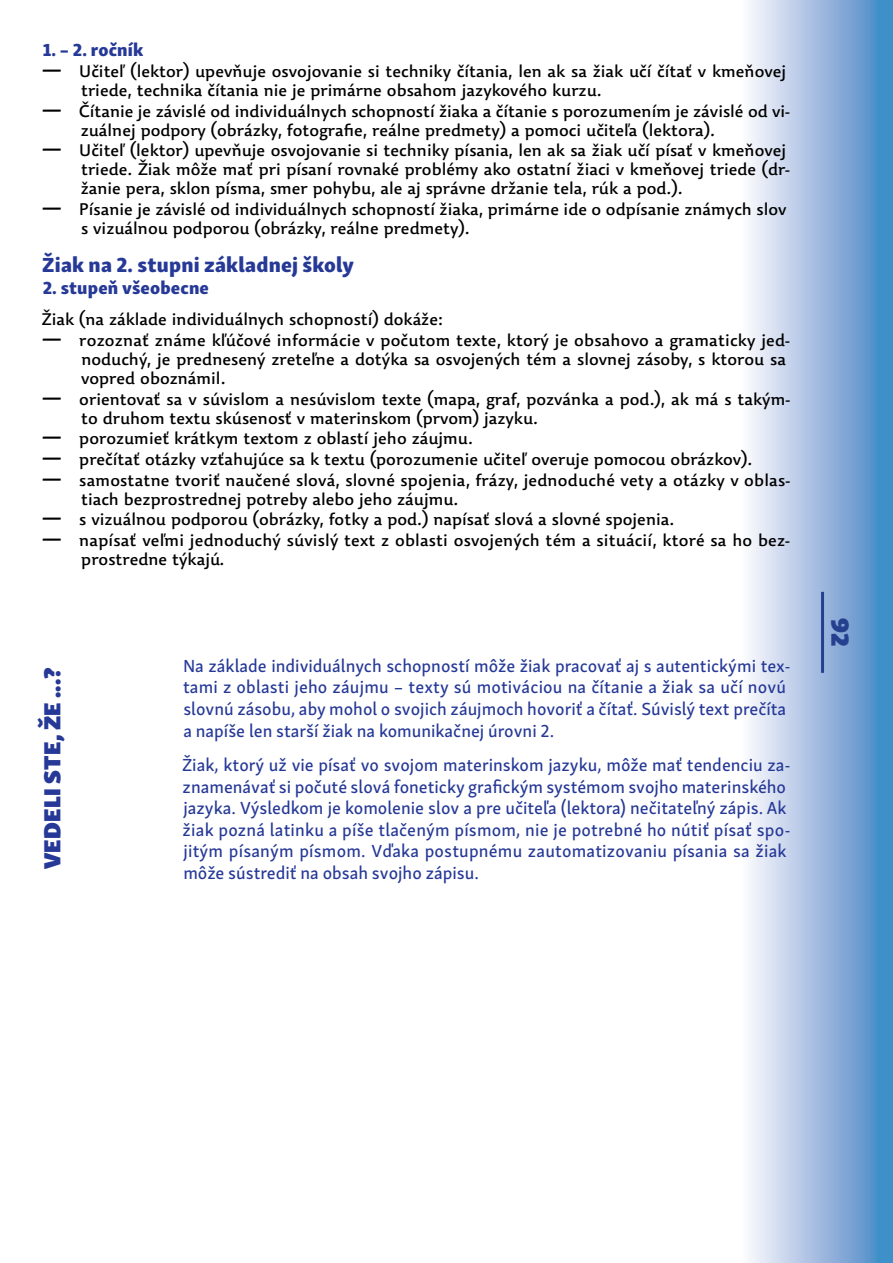
<style>
.page{position:relative;width:893px;height:1263px;background:#fff}
.page>*{position:absolute;margin:0;border:0;box-sizing:border-box;transform-origin:0 0}
.t1{font:25.5px "Skolar Sans Latn Bl";color:#25408f}
.t2{font:24px "Skolar Sans Latn Bl";letter-spacing:.02em;color:#263997}
.t3{font:21px "Skolar Sans Latn Eb";letter-spacing:.01em;color:#263997}
.t4{font:18px/21.6px "Skolar Sans Latn Me";color:#263997}
.t5{font:18px "Skolar Sans Latn Eb";letter-spacing:.01em;color:#263997}
.t6{font:16.5px/18.9px "Dederon Sans";color:#000}
.s1{font-weight:700;font-size:18px}
</style>
<div class="page">
<svg style="left:750px;top:0;width:143px;height:1263px;background:#9bbadf"></svg>
<hr style="left:821px;top:592px;width:3px;height:81px;background:#25408f">
<p class="t5" style="left:43px;top:35px;width:102px">1. – 2. ročník</p>
<p class="t6" style="left:81px;top:62px;width:707px;text-indent:-39px"><span class="s1">—</span> Učiteľ (lektor) upevňuje osvojovanie si techniky čítania, len ak sa žiak učí čítať v kmeňovej triede, technika čítania nie je primárne obsahom jazykového kurzu.</p>
<p class="t6" style="left:81px;top:101px;width:711px;text-indent:-38px"><span class="s1">—</span> Čítanie je závislé od individuálnych schopností žiaka a čítanie s porozumením je závislé od vi&shy;zuálnej podpory (obrázky, fotografie, reálne predmety) a pomoci učiteľa (lektora).</p>
<p class="t6" style="left:81px;top:141px;width:711px;text-indent:-38px"><span class="s1">—</span> Učiteľ (lektor) upevňuje osvojovanie si techniky písania, len ak sa žiak učí písať v kmeňovej triede. Žiak môže mať pri písaní rovnaké problémy ako ostatní žiaci v kmeňovej triede (dr&shy;žanie pera, sklon písma, smer pohybu, ale aj správne držanie tela, rúk a pod.).</p>
<p class="t6" style="left:81px;top:200px;width:707px;text-indent:-39px"><span class="s1">—</span> Písanie je závislé od individuálnych schopností žiaka, primárne ide o odpísanie známych slov s vizuálnou podporou (obrázky, reálne predmety).</p>
<p class="t3" style="left:42px;top:247px;width:313px">Žiak na 2. stupni základnej školy</p>
<p class="t5" style="left:43px;top:272px;width:168px">2. stupeň všeobecne</p>
<p class="t6" style="left:42px;top:310px;width:403px">Žiak (na základe individuálnych schopností) dokáže:</p>
<p class="t6" style="left:81px;top:331px;width:710px;text-indent:-39px"><span class="s1">—</span> rozoznať známe kľúčové informácie v počutom texte, ktorý je obsahovo a gramaticky jed&shy;noduchý, je prednesený zreteľne a dotýka sa osvojených tém a slovnej zásoby, s ktorou sa vopred oboznámil.</p>
<p class="t6" style="left:81px;top:389px;width:710px;text-indent:-39px"><span class="s1">—</span> orientovať sa v súvislom a nesúvislom texte (mapa, graf, pozvánka a pod.), ak má s takým&shy;to druhom textu skúsenosť v materinskom (prvom) jazyku.</p>
<p class="t6" style="left:43px;top:429px;width:432px"><span class="s1">—</span> porozumieť krátkym textom z oblastí jeho záujmu.</p>
<p class="t6" style="left:43px;top:450px;width:711px"><span class="s1">—</span> prečítať otázky vzťahujúce sa k textu (porozumenie učiteľ overuje pomocou obrázkov).</p>
<p class="t6" style="left:81px;top:470px;width:710px;text-indent:-39px"><span class="s1">—</span> samostatne tvoriť naučené slová, slovné spojenia, frázy, jednoduché vety a otázky v oblas&shy;tiach bezprostrednej potreby alebo jeho záujmu.</p>
<p class="t6" style="left:43px;top:510px;width:633px"><span class="s1">—</span> s vizuálnou podporou (obrázky, fotky a pod.) napísať slová a slovné spojenia.</p>
<p class="t6" style="left:81px;top:531px;width:710px;text-indent:-39px"><span class="s1">—</span> napísať veľmi jednoduchý súvislý text z oblasti osvojených tém a situácií, ktoré sa ho bez&shy;prostredne týkajú.</p>
<h2 class="t2" style="left:31px;top:869px;width:204px;rotate:-90deg">VEDELI STE, ŽE ...?</h2>
<p class="t4" style="left:183px;top:653px;width:609px">Na základe individuálnych schopností môže žiak pracovať aj s autentickými tex&shy;tami z oblasti jeho záujmu – texty sú motiváciou na čítanie a žiak sa učí novú slovnú zásobu, aby mohol o svojich záujmoch hovoriť a čítať. Súvislý text prečíta a napíše len starší žiak na komunikačnej úrovni 2.</p>
<p class="t4" style="left:182px;top:752px;width:610px">Žiak, ktorý už vie písať vo svojom materinskom jazyku, môže mať tendenciu za&shy;znamenávať si počuté slová foneticky grafickým systémom svojho materinského jazyka. Výsledkom je komolenie slov a pre učiteľa (lektora) nečitateľný zápis. Ak žiak pozná latinku a píše tlačeným písmom, nie je potrebné ho nútiť písať spo&shy;jitým písaným písmom. Vďaka postupnému zautomatizovaniu písania sa žiak môže sústrediť na obsah svojho zápisu.</p>
<h1 class="t1" style="left:863px;top:618px;width:30px;rotate:90deg">92</h1>
</div>
